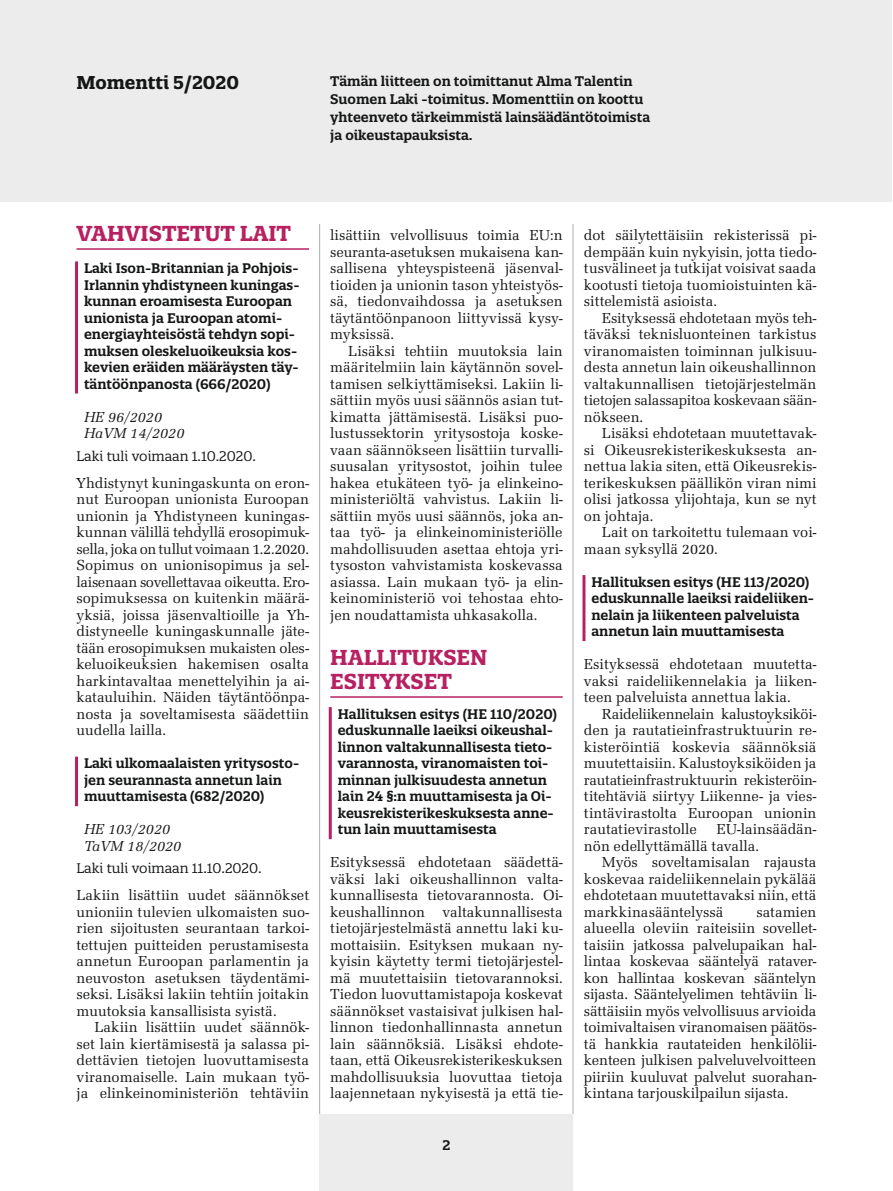
<style>
.page{position:relative;width:893px;height:1191px;background:#fff}
.page>*{position:absolute;margin:0;border:0;box-sizing:border-box;transform-origin:0 0}
.t1{font:700 21px/24px "Quatro Slab";color:#b72161}
.t2{font:700 18px "Quatro Slab";color:#151616}
.t3{font:15px/16.5px "Latino URW";color:#151616;text-align:justify}
.t4{font:italic 15px/16.5px "Latino URW";color:#151616}
.t5{font:600 13.5px/16.5px "Quatro Slab";color:#151616}
.t6{font:13.5px "Quatro Slab";color:#151616}
</style>
<div class="page">
<div style="left:0;top:0;width:892px;height:201px;background:#ececec"></div>
<hr style="left:319px;top:224px;width:1px;height:890px;background:#afb0b0">
<hr style="left:573px;top:224px;width:1px;height:890px;background:#afb0b0">
<div style="left:319px;top:1114px;width:254px;height:77px;background:#ececec"></div>
<hr style="left:582px;top:576px;width:3px;height:63px;background:#b72161">
<hr style="left:330px;top:696px;width:233px;height:1px;background:#b72161">
<hr style="left:329px;top:708px;width:3px;height:129px;background:#b72161">
<hr style="left:77px;top:248px;width:232px;height:2px;background:#b72161">
<hr style="left:75px;top:263px;width:3px;height:129px;background:#b72161">
<hr style="left:75px;top:758px;width:3px;height:46px;background:#b72161">
<p class="t2" style="left:77px;top:71px;width:164px">Momentti 5/2020</p>
<p class="t5" style="left:330px;top:72px;width:321px;line-height:18px">Tämän liitteen on toimittanut Alma Talentin Suomen Laki -toimitus. Momenttiin on koottu yhteenveto tärkeimmistä lainsäädäntötoimista ja oikeustapauksista.</p>
<h1 class="t1" style="left:77px;top:221px;width:216px">VAHVISTETUT LAIT</h1>
<p class="t5" style="left:84px;top:260px;width:217px">Laki Ison-Britannian ja Pohjois-<br>Irlannin yhdistyneen kuningas&shy;kunnan eroamisesta Euroopan unionista ja Euroopan atomi&shy;energiayhteisöstä tehdyn sopi&shy;muksen oleskeluoikeuksia kos&shy;kevien eräiden määräysten täy&shy;täntöönpanosta (666/2020)</p>
<p class="t4" style="left:84px;top:408px;width:102px">HE 96/2020<br>HaVM 14/2020</p>
<p class="t6" style="left:77px;top:447px;width:181px">Laki tuli voimaan 1.10.2020.</p>
<p class="t3" style="left:77px;top:474px;width:234px">Yhdistynyt kuningaskunta on eron&shy;nut Euroopan unionista Euroopan unionin ja Yhdistyneen kuningas&shy;kunnan välillä tehdyllä erosopimuk&shy;sella, joka on tullut voimaan 1 .2 .2020 .<br>Sopimus on unionisopimus ja sel&shy;laisenaan sovellettavaa oikeutta . Ero&shy;sopimuksessa on kuitenkin määrä&shy;yksiä, joissa jäsenvaltioille ja Yh&shy;distyneelle kuningaskunnalle jäte&shy;tään erosopimuksen mukaisten oles&shy;keluoikeuksien hakemisen osalta harkintavaltaa menettelyihin ja ai&shy;katauluihin . Näiden täytäntöönpa&shy;nosta ja soveltamisesta säädettiin uudella lailla .</p>
<p class="t5" style="left:84px;top:755px;width:217px">Laki ulkomaalaisten yritysosto&shy;jen seurannasta annetun lain muuttamisesta (682/2020)</p>
<p class="t4" style="left:84px;top:821px;width:99px">HE 103/2020<br>TaVM 18/2020</p>
<p class="t6" style="left:77px;top:860px;width:187px">Laki tuli voimaan 11.10.2020.</p>
<p class="t3" style="left:77px;top:887px;width:234px">Lakiin lisättiin uudet säännökset unioniin tulevien ulkomaisten suo&shy;rien sijoitusten seurantaan tarkoi&shy;tettujen puitteiden perustamisesta annetun Euroopan parlamentin ja neuvoston asetuksen täydentämi&shy;seksi . Lisäksi lakiin tehtiin joitakin muutoksia kansallisista syistä .</p>
<p class="t3" style="left:77px;top:1019px;width:234px;text-indent:18px">Lakiin lisättiin uudet säännök&shy;set lain kiertämisestä ja salassa pi&shy;dettävien tietojen luovuttamisesta viranomaiselle . Lain mukaan työ&shy;ja elinkeinoministeriön tehtäviin</p>
<p class="t3" style="left:330px;top:227px;width:234px">lisättiin velvollisuus toimia EU:n seuranta-asetuksen mukaisena kan&shy;sallisena yhteyspisteenä jäsenval&shy;tioiden ja unionin tason yhteistyös&shy;sä, tiedonvaihdossa ja asetuksen täytäntöönpanoon liittyvissä kysy&shy;myksissä .</p>
<p class="t3" style="left:330px;top:342px;width:234px;text-indent:18px">Lisäksi tehtiin muutoksia lain määritelmiin lain käytännön sovel&shy;tamisen selkiyttämiseksi . Lakiin li&shy;sättiin myös uusi säännös asian tut&shy;kimatta jättämisestä . Lisäksi puo&shy;lustussektorin yritysostoja koske&shy;vaan säännökseen lisättiin turvalli&shy;suusalan yritysostot, joihin tulee hakea etukäteen työ- ja elinkeino&shy;ministeriöltä vahvistus . Lakiin li&shy;sättiin myös uusi säännös, joka an&shy;taa työ- ja elinkeinoministeriölle mahdollisuuden asettaa ehtoja yri&shy;tysoston vahvistamista koskevassa asiassa . Lain mukaan työ- ja elin&shy;keinoministeriö voi tehostaa ehto&shy;jen noudattamista uhkasakolla .</p>
<h1 class="t1" style="left:330px;top:645px;width:159px">HALLITUKSEN<br>ESITYKSET</h1>
<p class="t5" style="left:338px;top:705px;width:221px">Hallituksen esitys (HE 110/2020) eduskunnalle laeiksi oikeushal&shy;linnon valtakunnallisesta tieto&shy;varannosta, viranomaisten toi&shy;minnan julkisuudesta annetun lain 24 §:n muuttamisesta ja Oi&shy;keusrekisterikeskuksesta anne&shy;tun lain muuttamisesta</p>
<p class="t3" style="left:330px;top:854px;width:234px">Esityksessä ehdotetaan säädettä&shy;väksi laki oikeushallinnon valta&shy;kunnallisesta tietovarannosta . Oi&shy;keushallinnon valtakunnallisesta tietojärjestelmästä annettu laki ku&shy;mottaisiin . Esityksen mukaan ny&shy;kyisin käytetty termi tietojärjestel&shy;mä muutettaisiin tietovarannoksi .<br>Tiedon luovuttamistapoja koskevat säännökset vastaisivat julkisen hal&shy;linnon tiedonhallinnasta annetun lain säännöksiä . Lisäksi ehdote&shy;taan, että Oikeusrekisterikeskuksen mahdollisuuksia luovuttaa tietoja laajennetaan nykyisestä ja että tie-</p>
<p class="t5" style="left:442px;top:1137px;width:9px">2</p>
<p class="t3" style="left:584px;top:227px;width:234px">dot säilytettäisiin rekisterissä pi&shy;dempään kuin nykyisin, jotta tiedo&shy;tusvälineet ja tutkijat voisivat saada kootusti tietoja tuomioistuinten kä&shy;sittelemistä asioista .</p>
<p class="t3" style="left:584px;top:309px;width:234px;text-indent:18px">Esityksessä ehdotetaan myös teh&shy;täväksi teknisluonteinen tarkistus viranomaisten toiminnan julkisuu&shy;desta annetun lain oikeushallinnon valtakunnallisen tietojärjestelmän tietojen salassapitoa koskevaan sään&shy;nökseen .</p>
<p class="t3" style="left:584px;top:425px;width:234px;text-indent:18px">Lisäksi ehdotetaan muutettavak&shy;si Oikeusrekisterikeskuksesta an&shy;nettua lakia siten, että Oikeusrekis&shy;terikeskuksen päällikön viran nimi olisi jatkossa ylijohtaja, kun se nyt on johtaja .</p>
<p class="t3" style="left:584px;top:524px;width:234px;text-indent:18px">Lait on tarkoitettu tulemaan voi&shy;maan syksyllä 2020 .</p>
<p class="t5" style="left:591px;top:573px;width:224px">Hallituksen esitys (HE 113/2020) eduskunnalle laeiksi raideliiken&shy;nelain ja liikenteen palveluista annetun lain muuttamisesta</p>
<p class="t3" style="left:584px;top:656px;width:234px">Esityksessä ehdotetaan muutetta&shy;vaksi raideliikennelakia ja liiken&shy;teen palveluista annettua lakia .</p>
<p class="t3" style="left:584px;top:705px;width:234px;text-indent:18px">Raideliikennelain kalustoyksiköi&shy;den ja rautatieinfrastruktuurin re&shy;kisteröintiä koskevia säännöksiä muutettaisiin . Kalustoyksiköiden ja rautatieinfrastruktuurin rekisteröin&shy;titehtäviä siirtyy Liikenne- ja vies&shy;tintävirastolta Euroopan unionin rautatievirastolle</p>
<p class="t3" style="left:584px;top:821px;width:234px;text-indent:132px">EU-lainsäädän&shy;nön edellyttämällä tavalla .</p>
<p class="t3" style="left:584px;top:854px;width:234px;text-indent:18px">Myös soveltamisalan rajausta koskevaa raideliikennelain pykälää ehdotetaan muutettavaksi niin, että markkinasääntelyssä</p>
<p class="t3" style="left:584px;top:903px;width:234px;text-indent:173px">satamien alueella oleviin raiteisiin sovellet&shy;taisiin jatkossa palvelupaikan hal&shy;lintaa koskevaa sääntelyä rataver&shy;kon hallintaa koskevan sääntelyn sijasta . Sääntelyelimen tehtäviin li&shy;sättäisiin myös velvollisuus arvioida toimivaltaisen viranomaisen päätös&shy;tä hankkia rautateiden henkilölii&shy;kenteen julkisen palveluvelvoitteen piiriin kuuluvat palvelut suorahan&shy;kintana tarjouskilpailun sijasta .</p>
</div>
